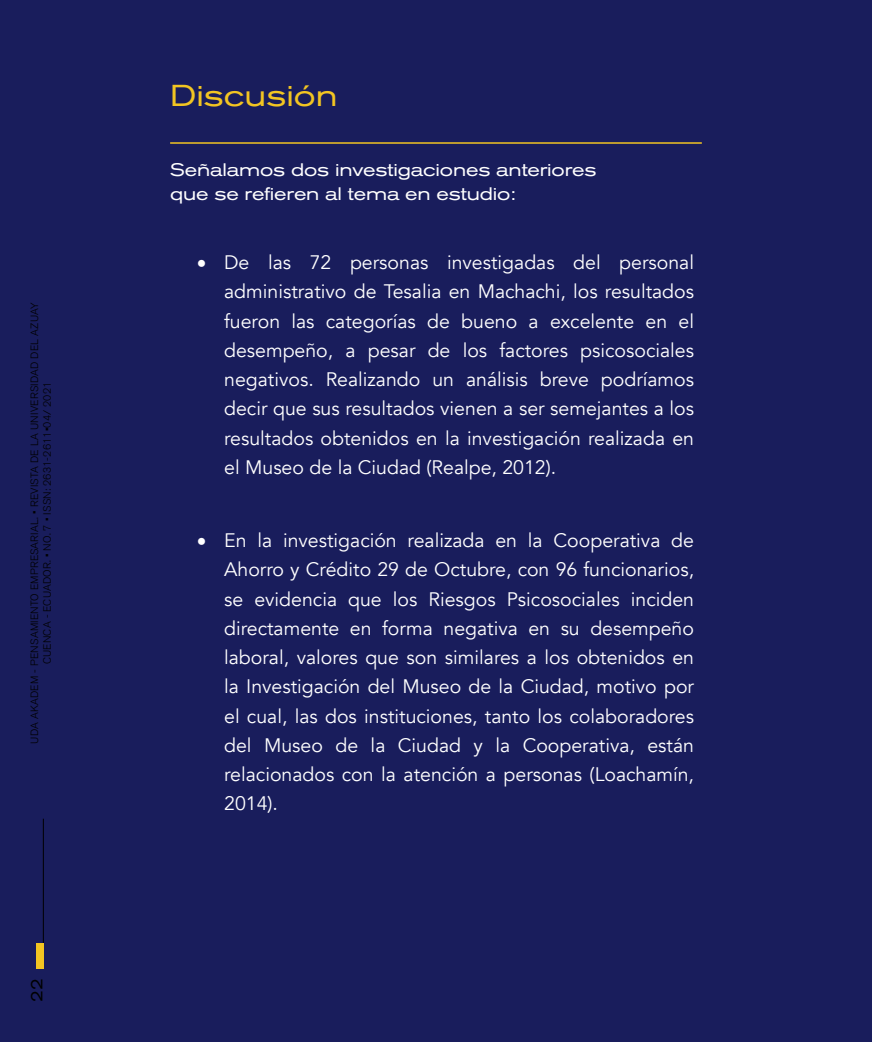
<style>
.page{position:relative;width:872px;height:1042px;background:#191d5c}
.page>*{position:absolute;margin:0;border:0;box-sizing:border-box;transform-origin:0 0}
.t1{font:expanded 30px "Akzidenz Grotesk BQ";color:#f2c522}
.t2{font:19.5px/29.2px "Avenir";color:#fff;text-align:justify}
.t3{font:expanded 18px/24px "Akzidenz Grotesk BQ";letter-spacing:-.01em;color:#fff}
.t4{font:expanded 16.5px "Akzidenz Grotesk BQ";color:#000}
.t5{font:300 10.5px/12.6px "Akzidenz Grotesk BQ";letter-spacing:.02em;color:#000;text-align:center}
</style>
<div class="page">
<hr style="left:43px;top:819px;width:1px;height:124px;background:#000">
<div style="left:36px;top:943px;width:8px;height:25px;background:#f2c522"></div>
<hr style="left:170px;top:142px;width:532px;height:2px;background:#f2c522">
<p class="t5" style="left:29px;top:743px;width:442px;rotate:-90deg">UDA AKADEM - PENSAMIENTO EMPRESARIAL. • REVISTA DE LA UNIVERSIDAD DEL AZUAY<br>CUENCA - ECUADOR. • NO. 7 • ISSN: 2631-2611•04/ 2021</p>
<p class="t4" style="left:27px;top:1001px;width:25px;rotate:-90deg">22</p>
<h1 class="t1" style="left:170px;top:78px;width:169px">Discusión</h1>
<p class="t3" style="left:170px;top:158px;width:428px">Señalamos dos investigaciones anteriores que se refieren al tema en estudio:</p>
<p class="t2" style="left:224px;top:248px;width:471px;text-indent:-27px">• De las 72 personas investigadas del personal administrativo de Tesalia en Machachi, los resultados fueron las categorías de bueno a excelente en el desempeño, a pesar de los factores psicosociales negativos. Realizando un análisis breve podríamos decir que sus resultados vienen a ser semejantes a los resultados obtenidos en la investigación realizada en el Museo de la Ciudad (Realpe, 2012).</p>
<p class="t2" style="left:224px;top:526px;width:471px;text-indent:-27px">• En la investigación realizada en la Cooperativa de Ahorro y Crédito 29 de Octubre, con 96 funcionarios, se evidencia que los Riesgos Psicosociales inciden directamente en forma negativa en su desempeño laboral, valores que son similares a los obtenidos en la Investigación del Museo de la Ciudad, motivo por el cual, las dos instituciones, tanto los colaboradores del Museo de la Ciudad y la Cooperativa, están relacionados con la atención a personas (Loachamín, 2014).</p>
</div>
